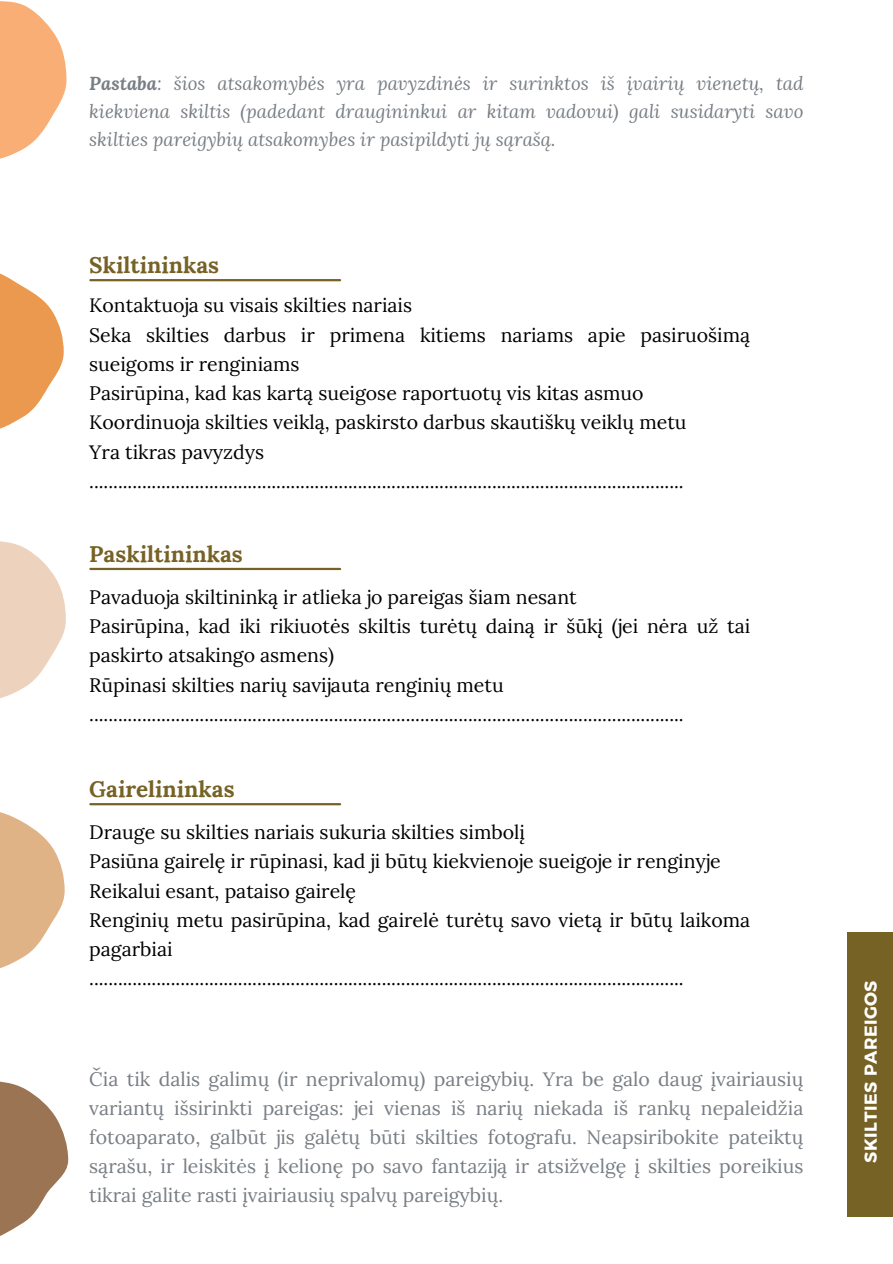
<style>
.page{position:relative;width:893px;height:1264px;background:#fff}
.page>*{position:absolute;margin:0;border:0;box-sizing:border-box;transform-origin:0 0}
.t1{font:700 22.5px "Lora";color:#766225}
.t2{font:19.5px/29.2px "Lora";color:#000}
.t3{font:19.5px/29.2px "Lora";color:#787e84}
.t4{font:italic 18.6px/28px "Lora";color:#787e84;text-align:justify}
.t5{font:700 17.25px "Montserrat";letter-spacing:.03em;color:#fff}
.s1{font-weight:700}
</style>
<div class="page">
<div style="left:846px;top:932px;width:46px;height:284px;background:#766225"></div>
<hr style="left:90px;top:279px;width:250px;height:2px;background:#766225">
<hr style="left:90px;top:568px;width:250px;height:2px;background:#766225">
<hr style="left:90px;top:803px;width:250px;height:2px;background:#766225">
<svg style="left:0;top:1px;width:66px;height:158px"></svg>
<svg style="left:0;top:273px;width:64px;height:156px"></svg>
<svg style="left:0;top:541px;width:66px;height:157px"></svg>
<svg style="left:0;top:812px;width:65px;height:156px"></svg>
<svg style="left:0;top:1081px;width:68px;height:155px"></svg>
<p class="t4" style="left:89px;top:69px;width:715px"><span class="s1">Pastaba</span>: šios atsakomybės yra pavyzdinės ir surinktos iš įvairių vienetų, tad kiekviena skiltis (padedant draugininkui ar kitam vadovui) gali susidaryti savo skilties pareigybių atsakomybes ir pasipildyti jų sąrašą.</p>
<p class="t1" style="left:89px;top:250px;width:131px">Skiltininkas</p>
<p class="t2" style="left:89px;top:291px;width:324px">Kontaktuoja su visais skilties nariais</p>
<p class="t2" style="left:89px;top:320px;width:656px">Seka skilties darbus ir primena kitiems nariams apie pasiruošimą sueigoms ir renginiams</p>
<p class="t2" style="left:89px;top:378px;width:555px">Pasirūpina, kad kas kartą sueigose raportuotų vis kitas asmuo</p>
<p class="t2" style="left:89px;top:407px;width:598px">Koordinuoja skilties veiklą, paskirsto darbus skautiškų veiklų metu</p>
<p class="t2" style="left:89px;top:437px;width:176px">Yra tikras pavyzdys</p>
<p class="t2" style="left:89px;top:466px;width:596px">............................................................................................................................</p>
<p class="t1" style="left:89px;top:539px;width:155px">Paskiltininkas</p>
<p class="t2" style="left:89px;top:582px;width:489px">Pavaduoja skiltininką ir atlieka jo pareigas šiam nesant</p>
<p class="t2" style="left:89px;top:611px;width:662px">Pasirūpina, kad iki rikiuotės skiltis turėtų dainą ir šūkį (jei nėra už tai paskirto atsakingo asmens)</p>
<p class="t2" style="left:89px;top:669px;width:416px">Rūpinasi skilties narių savijauta renginių metu</p>
<p class="t2" style="left:89px;top:699px;width:596px">............................................................................................................................</p>
<p class="t1" style="left:89px;top:774px;width:147px">Gairelininkas</p>
<p class="t2" style="left:89px;top:817px;width:434px">Drauge su skilties nariais sukuria skilties simbolį</p>
<p class="t2" style="left:89px;top:846px;width:632px">Pasiūna gairelę ir rūpinasi, kad ji būtų kiekvienoje sueigoje ir renginyje</p>
<p class="t2" style="left:89px;top:875px;width:262px">Reikalui esant, pataiso gairelę</p>
<p class="t2" style="left:89px;top:905px;width:662px">Renginių metu pasirūpina, kad gairelė turėtų savo vietą ir būtų laikoma pagarbiai</p>
<p class="t2" style="left:89px;top:963px;width:596px">............................................................................................................................</p>
<p class="t3" style="left:89px;top:1063px;width:715px">Čia tik dalis galimų (ir neprivalomų) pareigybių. Yra be galo daug įvairiausių variantų išsirinkti pareigas: jei vienas iš narių niekada iš rankų nepaleidžia fotoaparato, galbūt jis galėtų būti skilties fotografu. Neapsiribokite pateiktų sąrašu, ir leiskitės į kelionę po savo fantaziją ir atsižvelgę į skilties poreikius tikrai galite rasti įvairiausių spalvų pareigybių.</p>
<p class="t5" style="left:859px;top:1163px;width:184px;rotate:-90deg">SKILTIES PAREIGOS</p>
</div>
